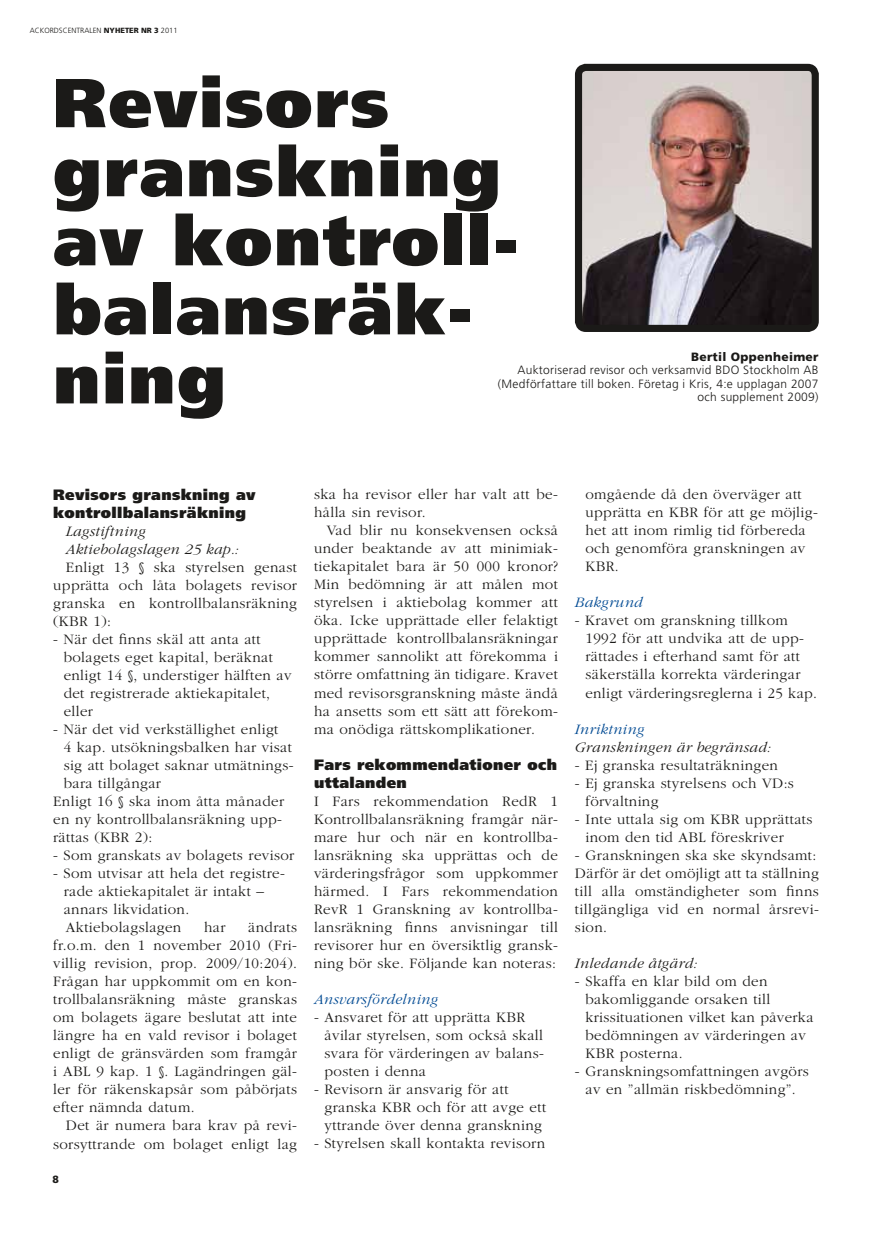
<style>
.page{position:relative;width:872px;height:1234px;background:#fff}
.page>*{position:absolute;margin:0;border:0;box-sizing:border-box;transform-origin:0 0}
.t1{font:900 69px/69px "Frutiger";letter-spacing:.025em;color:#1b1a18}
.t2{font:300 15px/18px "Garamond";letter-spacing:.025em;color:#1b1a18}
.t3{font:italic 300 15px/18px "Garamond";letter-spacing:.025em;color:#1b1a18}
.t4{font:900 15px/18px "Frutiger";letter-spacing:.025em;color:#1b1a18}
.t5{font:italic 300 15px "Garamond";letter-spacing:.025em;color:#004a93}
.t6{font:300 12px/13.5px "Frutiger";letter-spacing:.025em;color:#1b1a18;text-align:right}
.t7{font:900 12px "Frutiger";letter-spacing:.025em;color:#1b1a18}
.t8{font:900 10.5px "Frutiger";color:#1b1a18}
.t9{font:300 7.5px "Frutiger";color:#1b1a18}
.s1{font-weight:900}
</style>
<div class="page">
<img style="left:583px;top:72px;width:228px;height:252px">
<div style="left:575px;top:64px;width:244px;height:268px;border:7px solid #1b1a18;border-radius:7px"></div>
<p class="t9" style="left:30px;top:26px;width:149px">ACKORDSCENTRALEN <span class="s1">NYHETER NR 3</span> 2011</p>
<h1 class="t1" style="left:53px;top:68px;width:466px">Revisors granskning av kontroll&shy;balansräk&shy;ning</h1>
<p class="t7" style="left:691px;top:349px;width:129px">Bertil Oppenheimer</p>
<p class="t6" style="left:498px;top:363px;width:322px">Auktoriserad revisor och verksamvid BDO Stockholm AB (Medförfattare till boken. Företag i Kris, 4:e upplagan 2007 och supplement 2009)</p>
<p class="t4" style="left:53px;top:485px;width:204px">Revisors granskning av kontrollbalansräkning</p>
<p class="t3" style="left:66px;top:522px;width:175px">Lagstiftning<br>Aktiebolagslagen 25 kap.:</p>
<p class="t2" style="left:53px;top:558px;width:245px;text-align:justify;text-indent:13px">Enligt 13 § ska styrelsen genast upprätta och låta bolagets revisor granska en kontrollbalansräkning (KBR 1):</p>
<p class="t2" style="left:64px;top:630px;width:229px;text-indent:-10px">- När det finns skäl att anta att bolagets eget kapital, beräknat enligt 14 §, understiger hälften av det registrerade aktiekapitalet, eller</p>
<p class="t2" style="left:53px;top:720px;width:227px">- När det vid verkställighet enligt</p>
<p class="t2" style="left:64px;top:738px;width:230px">4 kap. utsökningsbalken har visat</p>
<p class="t2" style="left:64px;top:756px;width:231px">sig att bolaget saknar utmätnings-</p>
<p class="t2" style="left:64px;top:774px;width:99px">bara tillgångar</p>
<p class="t2" style="left:53px;top:792px;width:232px">Enligt 16 § ska inom åtta månader</p>
<p class="t2" style="left:53px;top:810px;width:230px">en ny kontrollbalansräkning upp-</p>
<p class="t2" style="left:53px;top:828px;width:101px">rättas (KBR 2):</p>
<p class="t2" style="left:53px;top:846px;width:243px">- Som granskats av bolagets revisor</p>
<p class="t2" style="left:64px;top:864px;width:223px;text-indent:-10px">- Som utvisar att hela det registre&shy;rade aktiekapitalet är intakt – annars likvidation.<br>Aktiebolagslagen</p>
<p class="t2" style="left:53px;top:918px;width:245px;text-align:justify;text-indent:195px">ändrats fr.o.m. den 1 november 2010 (Fri&shy;villig revision, prop. 2009/10:204).<br>Frågan har uppkommit om en kon&shy;trollbalansräkning måste granskas om bolagets ägare beslutat att inte längre ha en vald revisor i bolaget enligt de gränsvärden som framgår i ABL 9 kap. 1 §. Lagändringen gäl&shy;ler för räkenskapsår som påbörjats efter nämnda datum.</p>
<p class="t2" style="left:53px;top:1116px;width:245px;text-align:right">Det är numera bara krav på revi&shy;sorsyttrande om bolaget enligt lag</p>
<p class="t2" style="left:204px;top:918px;width:23px">har</p>
<p class="t8" style="left:52px;top:1172px;width:8px">8</p>
<p class="t2" style="left:314px;top:486px;width:245px">ska ha revisor eller har valt att be&shy;hålla sin revisor.</p>
<p class="t2" style="left:314px;top:522px;width:245px;text-align:justify;text-indent:13px">Vad blir nu konsekvensen också under beaktande av att minimiak&shy;tiekapitalet bara är 50 000 kronor?<br>Min bedömning är att målen mot styrelsen i aktiebolag kommer att öka. Icke upprättade eller felaktigt upprättade kontrollbalansräkningar kommer sannolikt att förekomma i större omfattning än tidigare. Kravet med revisorsgranskning måste ändå ha ansetts som ett sätt att förekom&shy;ma onödiga rättskomplikationer.</p>
<p class="t4" style="left:314px;top:755px;width:244px">Fars rekommendationer och uttalanden</p>
<p class="t2" style="left:314px;top:792px;width:245px;text-align:justify">I Fars rekommendation RedR 1<br>Kontrollbalansräkning framgår när&shy;mare hur och när en kontrollba&shy;lansräkning ska upprättas och de värderingsfrågor som uppkommer härmed. I Fars rekommendation RevR 1 Granskning av kontrollba&shy;lansräkning finns anvisningar till revisorer hur en översiktlig gransk&shy;ning bör ske. Följande kan noteras:</p>
<p class="t5" style="left:314px;top:990px;width:125px">Ansvarsfördelning</p>
<p class="t2" style="left:324px;top:1008px;width:221px;text-indent:-10px">- Ansvaret för att upprätta KBR åvilar styrelsen, som också skall svara för värderingen av balans&shy;posten i denna</p>
<p class="t2" style="left:324px;top:1080px;width:223px;text-indent:-10px">- Revisorn är ansvarig för att granska KBR och för att avge ett yttrande över denna granskning</p>
<p class="t2" style="left:314px;top:1134px;width:233px">- Styrelsen skall kontakta revisorn</p>
<p class="t2" style="left:585px;top:486px;width:234px">omgående då den överväger att upprätta en KBR för att ge möjlig&shy;het att inom rimlig tid förbereda och genomföra granskningen av<br>KBR.</p>
<p class="t5" style="left:575px;top:594px;width:69px">Bakgrund</p>
<p class="t2" style="left:585px;top:612px;width:233px;text-indent:-10px">- Kravet om granskning tillkom 1992 för att undvika att de upp&shy;rättades i efterhand samt för att säkerställa korrekta värderingar enligt värderingsreglerna i 25 kap.</p>
<p class="t5" style="left:575px;top:720px;width:71px">Inriktning</p>
<p class="t3" style="left:575px;top:738px;width:198px">Granskningen är begränsad:</p>
<p class="t2" style="left:575px;top:756px;width:204px">- Ej granska resultaträkningen</p>
<p class="t2" style="left:585px;top:774px;width:210px;text-indent:-11px">- Ej granska styrelsens och VD:s förvaltning</p>
<p class="t2" style="left:585px;top:810px;width:228px;text-indent:-11px">- Inte uttala sig om KBR upprättats inom den tid ABL föreskriver</p>
<p class="t2" style="left:575px;top:846px;width:245px">- Granskningen ska ske skyndsamt:<br>Därför är det omöjligt att ta ställning till alla omständigheter som finns tillgängliga vid en normal årsrevi&shy;sion.</p>
<p class="t3" style="left:575px;top:954px;width:124px">Inledande åtgärd:</p>
<p class="t2" style="left:585px;top:972px;width:230px;text-indent:-10px">- Skaffa en klar bild om den bakomliggande orsaken till krissituationen vilket kan påverka bedömningen av värderingen av<br>KBR posterna.</p>
<p class="t2" style="left:575px;top:1062px;width:235px;text-align:center">- Granskningsomfattningen avgörs av en ”allmän riskbedömning”.</p>
</div>
